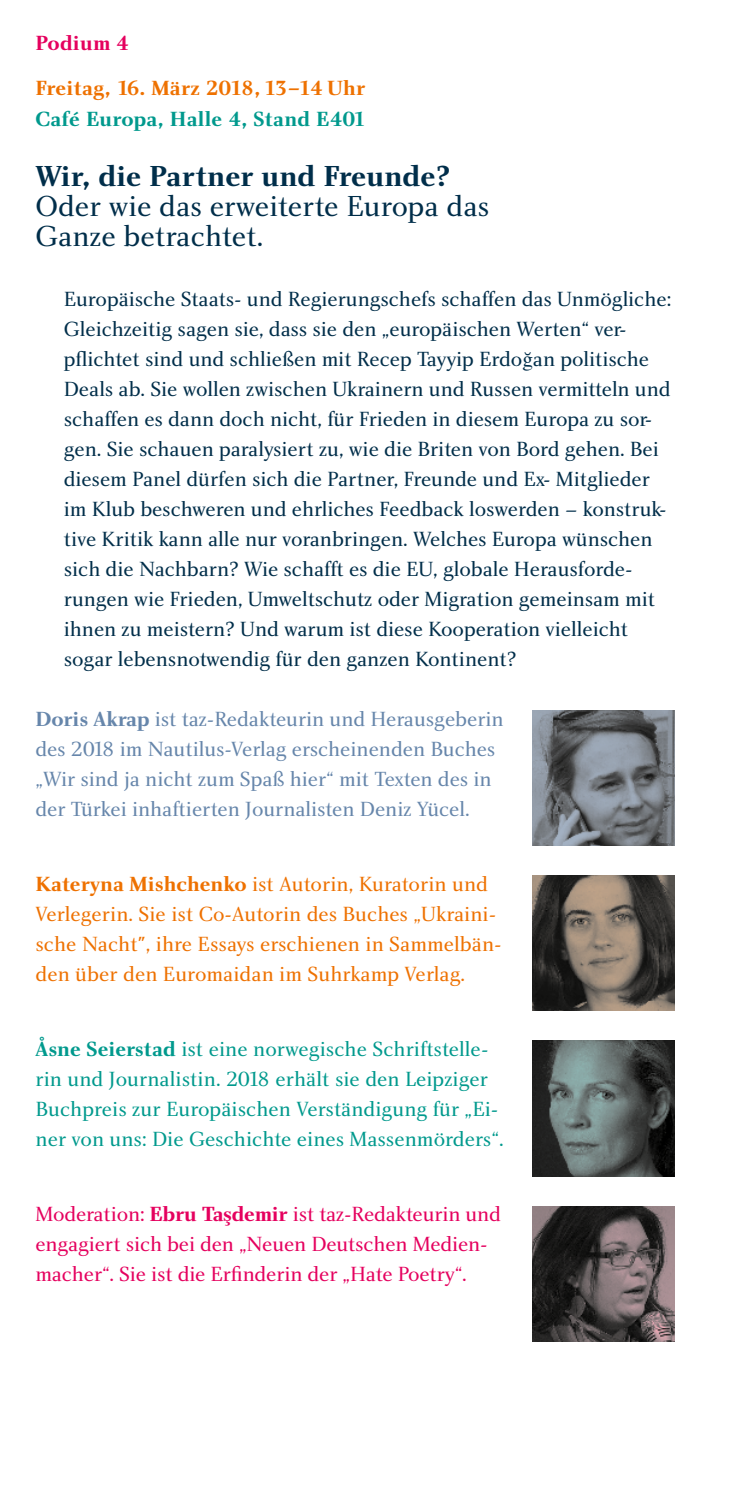
<style>
.page{position:relative;width:745px;height:1489px;background:#fff}
.page>*{position:absolute;margin:0;border:0;box-sizing:border-box;transform-origin:0 0}
.t1{font:30px/30px "Charlotte Book Plain";color:#002e4a}
.t2{font:30px "Charlotte Bold Plain";color:#002e4a}
.t3{font:21.25px/30px "Charlotte Book Plain";letter-spacing:-.005em;color:#002e4a}
.t4{font:21.25px/30px "Charlotte Book Plain";color:#00998d}
.t5{font:21.25px/30px "Charlotte Book Plain";letter-spacing:-.005em;color:#6686ab}
.t6{font:21.25px/30px "Charlotte Book Plain";color:#ee7100}
.t7{font:21.25px/30px "Charlotte Book Plain";letter-spacing:-.01em;color:#e5005e}
.t8{font:21.25px "Charlotte Bold Plain";letter-spacing:.01em;color:#ee7100}
.t9{font:21.25px "Charlotte Bold Plain";letter-spacing:.01em;color:#00998d}
.t10{font:21.25px "Charlotte Bold Plain";letter-spacing:.01em;color:#e5005e}
.s1{font-family:"Times"}
.s2{font-family:"Charlotte Bold Plain"}
.s3{font-family:"Times";font-weight:700}
</style>
<div class="page">
<img style="left:532px;top:710px;width:141px;height:135px">
<img style="left:532px;top:875px;width:141px;height:135px">
<img style="left:532px;top:1040px;width:141px;height:135px">
<img style="left:532px;top:1206px;width:141px;height:134px">
<p class="t10" style="left:35px;top:31px;width:95px">Podium 4</p>
<p class="t8" style="left:35px;top:76px;width:331px">Freitag, 16. März 2018, 13–14 Uhr</p>
<p class="t9" style="left:35px;top:106px;width:332px">Café Europa, Halle 4, Stand E401</p>
<h1 class="t2" style="left:35px;top:158px;width:416px">Wir, die Partner und Freunde?</h1>
<h1 class="t1" style="left:35px;top:190px;width:455px">Oder wie das erweiterte Europa das<br>Ganze betrachtet.</h1>
<p class="t3" style="left:64px;top:283px;width:608px">Europäische Staats- und Regierungschefs schaffen das Unmögliche:<br>Gleichzeitig sagen sie, dass sie den „europäischen Werten“ ver&shy;pflichtet sind und schließen mit Recep Tayyip Erdo<span class="s1">ğ</span>an politische Deals ab. Sie wollen zwischen Ukrainern und Russen vermitteln und schaffen es dann doch nicht, für Frieden in diesem Europa zu sor&shy;gen. Sie schauen paralysiert zu, wie die Briten von Bord gehen. Bei diesem Panel dürfen sich die Partner, Freunde und Ex- Mitglieder im Klub beschweren und ehrliches Feedback loswerden – konstruk&shy;tive Kritik kann alle nur voranbringen. Welches Europa wünschen sich die Nachbarn? Wie schafft es die EU, globale Herausforde&shy;rungen wie Frieden, Umweltschutz oder Migration gemeinsam mit ihnen zu meistern? Und warum ist diese Kooperation vielleicht sogar lebensnotwendig für den ganzen Kontinent?</p>
<p class="t5" style="left:35px;top:703px;width:469px"><span class="s2">Doris Akrap</span> ist taz-Redakteurin und Herausgeberin des 2018 im Nautilus-Verlag erscheinenden Buches „Wir sind ja nicht zum Spaß hier“ mit Texten des in der Türkei inhaftierten Journalisten Deniz Yücel.</p>
<p class="t6" style="left:35px;top:868px;width:467px"><span class="s2">Kateryna Mishchenko</span> ist Autorin, Kuratorin und Verlegerin. Sie ist Co-Autorin des Buches „Ukraini&shy;sche Nacht", ihre Essays erschienen in Sammelbän&shy;den über den Euromaidan im Suhrkamp Verlag.</p>
<p class="t4" style="left:35px;top:1033px;width:469px"><span class="s2">Åsne Seierstad</span> ist eine norwegische Schriftstelle&shy;rin und Journalistin. 2018 erhält sie den Leipziger Buchpreis zur Europäischen Verständigung für „Ei&shy;ner von uns: Die Geschichte eines Massenmörders“.</p>
<p class="t7" style="left:35px;top:1198px;width:467px">Moderation: <span class="s2">Ebru Ta</span><span class="s3">ş</span><span class="s2">demir</span> ist taz-Redakteurin und engagiert sich bei den „Neuen Deutschen Medien&shy;macher“. Sie ist die Erfinderin der „Hate Poetry“.</p>
</div>
